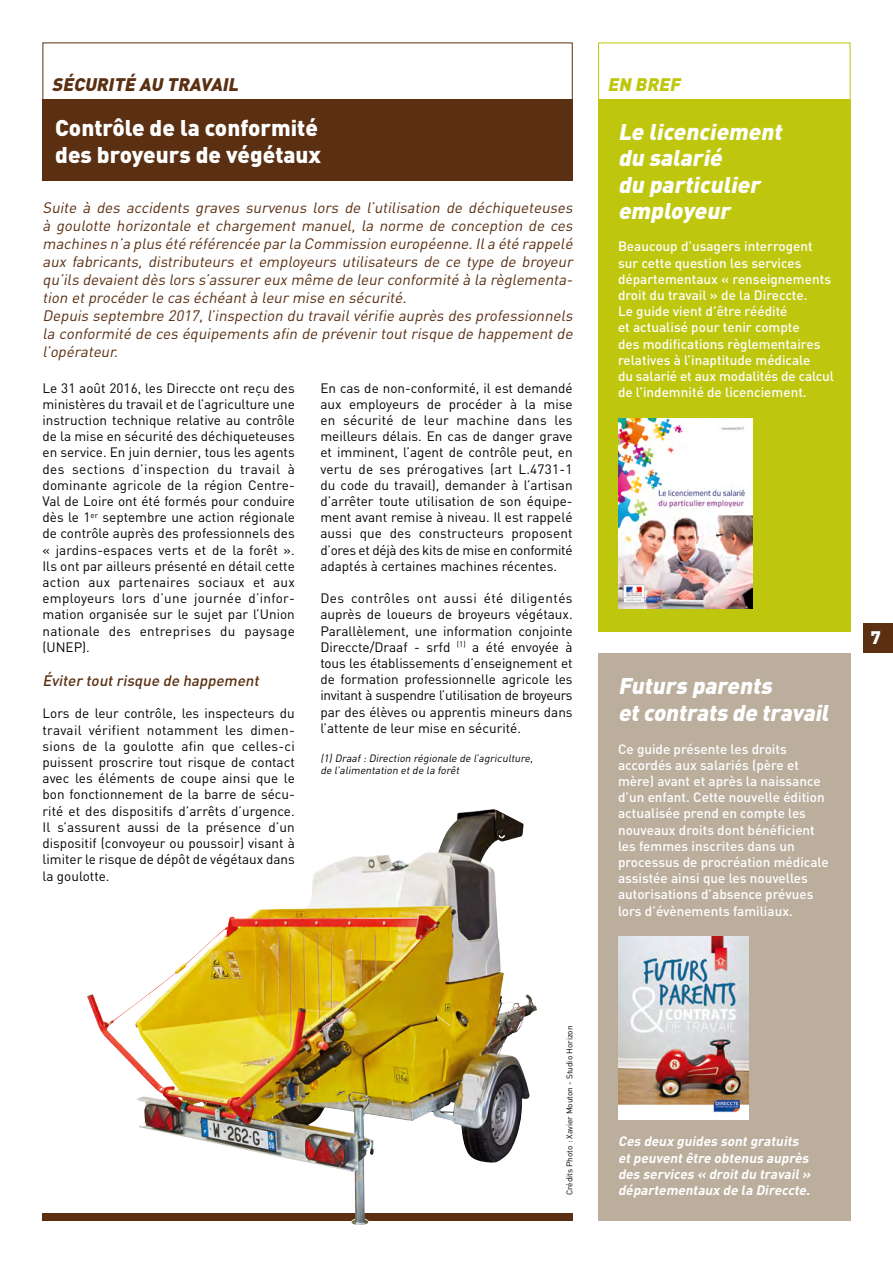
<style>
.page{position:relative;width:893px;height:1263px;background:#fff}
.page>*{position:absolute;margin:0;border:0;box-sizing:border-box;transform-origin:0 0}
.t1{font:italic 900 22.5px/26.2px "DIN";color:#fff}
.t2{font:900 22.5px/27px "DIN";color:#fff}
.t3{font:italic 900 18px "DIN";color:#5a2f12}
.t4{font:italic 900 18px "DIN";color:#bec60e}
.t5{font:900 18px "DIN";color:#fff}
.t6{font:italic 15px/18px "DIN";color:#5a2f12}
.t7{font:italic 500 15px "DIN";color:#5a2f12}
.t8{font:13.5px/16.2px "DIN";color:#000;text-align:justify}
.t9{font:500 13.5px/16.2px "DIN";color:#fff}
.t10{font:italic 700 13.5px/16.2px "DIN";color:#fff}
.t11{font:italic 10.5px/12.6px "DIN";color:#000}
.t12{font:8.25px "DIN";color:#000}
</style>
<div class="page">
<div style="left:863px;top:623px;width:30px;height:30px;background:#5a2f12"></div>
<div style="left:43px;top:99px;width:530px;height:82px;background:#5a2f12"></div>
<div style="left:43px;top:43px;width:530px;height:57px;border:1px solid #5a2f12"></div>
<div style="left:598px;top:43px;width:252px;height:57px;border:1px solid #bec60e"></div>
<div style="left:598px;top:100px;width:252px;height:531px;background:#bec60e"></div>
<div style="left:598px;top:653px;width:252px;height:567px;background:#bbae9d"></div>
<img style="left:618px;top:418px;width:134px;height:191px">
<img style="left:618px;top:936px;width:131px;height:184px">
<div style="left:43px;top:1213px;width:530px;height:7px;background:#5a2f12"></div>
<img style="left:87px;top:809px;width:407px;height:345px">
<h2 class="t3" style="left:52px;top:72px;width:192px">SÉCURITÉ AU TRAVAIL</h2>
<h2 class="t4" style="left:607px;top:72px;width:78px">EN BREF</h2>
<h1 class="t2" style="left:55px;top:113px;width:267px">Contrôle de la conformité des broyeurs de végétaux</h1>
<p class="t6" style="left:43px;top:199px;width:535px">Suite à des accidents graves survenus lors de l’utilisation de déchiqueteuses à goulotte horizontale et chargement manuel, la norme de conception de ces machines n’a plus été référencée par la Commission européenne.Ila été rappelé aux fabricants, distributeurs et employeurs utilisateurs de ce type de broyeur qu’ils devaientdès lors s’assurer eux même de leur conformité à la règlementa&shy;tion etprocéder le cas échéantà leur mise en sécurité.<br>Depuis septembre 2017,l’inspection du travailvérifie auprès des professionnels la conformité de ces équipements afin de prévenir toutrisque de happementde l’opérateur.</p>
<p class="t8" style="left:43px;top:379px;width:254px">Le 31 août 2016, les Direccte ont reçu des ministères du travail et de l’agriculture une instruction technique relative au contrôle de la mise en sécurité des déchiqueteuses en service. En juin dernier, tous les agents des sections d’inspection du travail à dominante agricole de la région Centre-Val de Loire ont été formés pour conduire dès le 1<sup>er</sup> septembre une action régionale de contrôle auprès des professionnels des « jardins-espaces verts et de la forêt ».<br>Ils ont par ailleurs présenté en détail cette action aux partenaires sociaux et aux employeurs lors d’une journée d’infor&shy;mation organisée sur le sujet par l’Union nationale des entreprises du paysage (UNEP).</p>
<p class="t7" style="left:43px;top:671px;width:221px">Éviter toutrisque de happement</p>
<p class="t8" style="left:43px;top:705px;width:254px">Lors de leur contrôle, les inspecteurs du travail vérifient notamment les dimen&shy;sions de la goulotte afin que celles-ci puissent proscrire tout risque de contact avec les éléments de coupe ainsi que le bon fonctionnement de la barre de sécu&shy;rité et des dispositifs d’arrêts d’urgence.<br>Il s’assurent aussi de la présence d’un dispositif (convoyeur ou poussoir) visant à limiter le risque de dépôt de végétaux dans la goulotte.</p>
<p class="t8" style="left:320px;top:379px;width:254px">En cas de non-conformité, il est demandé aux employeurs de procéder à la mise en sécurité de leur machine dans les meilleurs délais. En cas de danger grave et imminent, l’agent de contrôle peut, en vertu de ses prérogatives (art L.4731-1 du code du travail), demander à l’artisan d’arrêter toute utilisation de son équipe&shy;ment avant remise à niveau. Il est rappelé aussi que des constructeurs proposent d’ores et déjà des kits de mise en conformité adaptés à certaines machines récentes.</p>
<p class="t8" style="left:320px;top:590px;width:254px">Des contrôles ont aussi été diligentés auprès de loueurs de broyeurs végétaux.<br>Parallèlement, une information conjointe Direccte/Draaf - srfd <sup>(1)</sup> a été envoyée à tous les établissements d’enseignement et de formation professionnelle agricole les invitant à suspendre l’utilisation de broyeurs par des élèves ou apprentis mineurs dans l’attente de leur mise en sécurité.</p>
<p class="t11" style="left:320px;top:751px;width:216px">(1)Draaf:Direction régionale de l’agriculture, de l’alimentation etde la forêt</p>
<h1 class="t1" style="left:618px;top:117px;width:170px">Le licenciement du salarié<br>du particulier employeur</h1>
<p class="t9" style="left:618px;top:238px;width:217px">Beaucoup d’usagers interrogent sur cette question les services départementaux « renseignements droit du travail » de la Direccte.<br>Le guide vient d’être réédité<br>et actualisé pour tenir compte<br>des modifications règlementaires relatives à l’inaptitude médicale<br>du salarié et aux modalités de calcul de l’indemnité de licenciement.</p>
<h1 class="t1" style="left:618px;top:671px;width:217px;line-height:27px">Futurs parents etcontrats de travail</h1>
<p class="t9" style="left:618px;top:740px;width:212px">Ce guide présente les droits accordés aux salariés (père et mère) avant et après la naissance d’un enfant. Cette nouvelle édition actualisée prend en compte les nouveaux droits dont bénéficient les femmes inscrites dans un processus de procréation médicale assistée ainsi que les nouvelles autorisations d’absence prévues lors d’évènements familiaux.</p>
<h2 class="t5" style="left:871px;top:626px;width:12px">7</h2>
<p class="t12" style="left:564px;top:1195px;width:171px;rotate:-90deg">Crédits Photo : Xavier Mouton - Studio Horizon</p>
<p class="t10" style="left:618px;top:1133px;width:197px">Ces deux guides sontgratuits etpeuventêtre obtenus auprès des services « droitdu travail» départementaux de la Direccte.</p>
</div>
